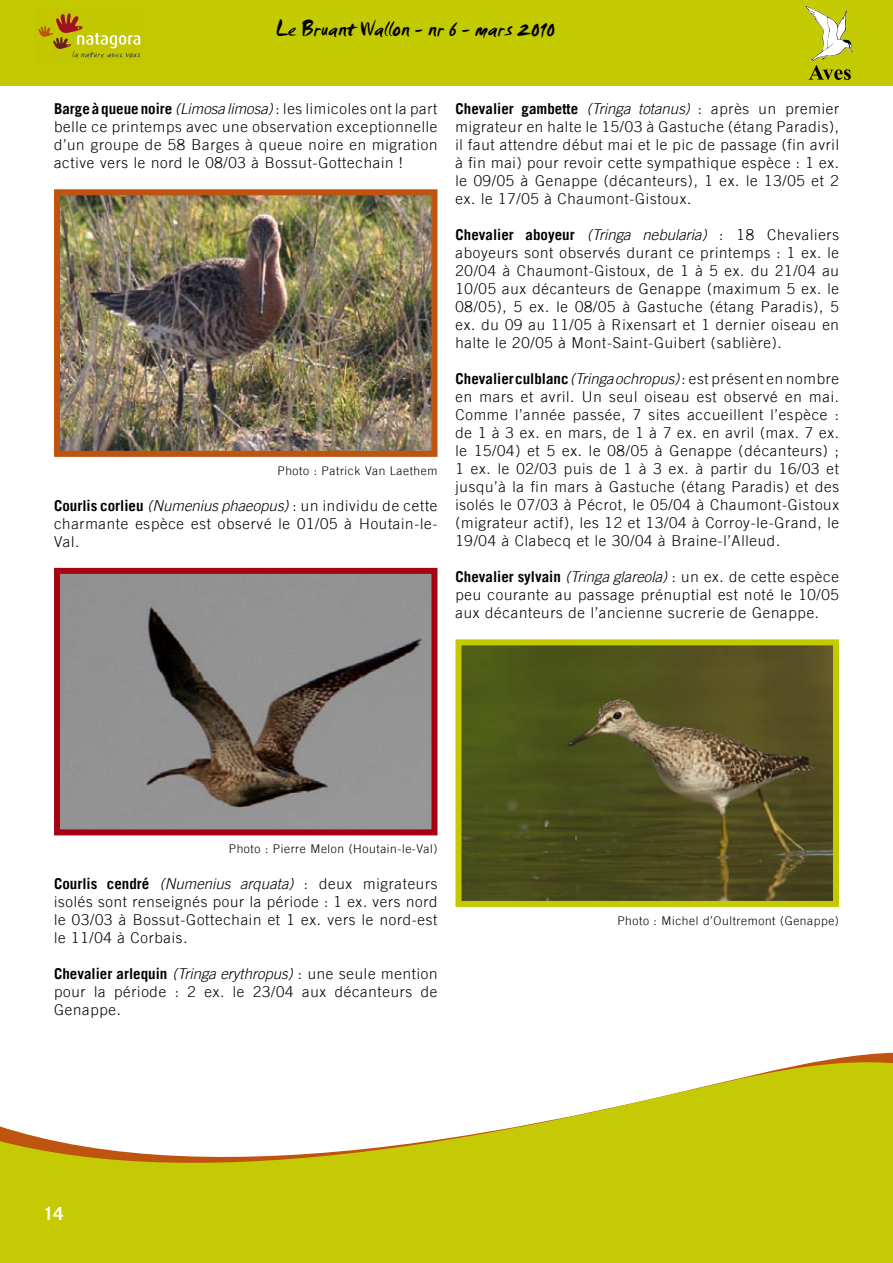
<style>
.page{position:relative;width:893px;height:1263px;background:#fff}
.page>*{position:absolute;margin:0;border:0;box-sizing:border-box;transform-origin:0 0}
.t1{font:22.5px "Smudger Plain";color:#000}
.t2{font:700 18px "Trade Gothic";color:#fff}
.t3{font:300 15px/18px "Trade Gothic";letter-spacing:.05em;color:#000;text-align:justify}
.t4{font:300 12px "Trade Gothic";letter-spacing:.05em;color:#000}
.s1{font-weight:700}
.s2{font-style:italic}
</style>
<div class="page">
<div style="left:0;top:0;width:893px;height:85px;background:#c3ca00"></div>
<svg style="left:38px;top:13px;width:103px;height:45px"></svg>
<svg style="left:0;top:1059px;width:893px;height:116px"></svg>
<div style="left:0;top:1175px;width:893px;height:88px;background:#c6ca05"></div>
<svg style="left:805px;top:6px;width:48px;height:74px"></svg>
<img style="left:61px;top:196px;width:369px;height:254px">
<div style="left:54px;top:189px;width:383px;height:268px;border:6px solid #be540f"></div>
<img style="left:61px;top:575px;width:369px;height:253px">
<div style="left:54px;top:568px;width:383px;height:267px;border:6px solid #a50216"></div>
<img style="left:462px;top:646px;width:370px;height:254px">
<div style="left:455px;top:639px;width:384px;height:268px;border:6px solid #c3ca00"></div>
<h1 class="t1" style="left:276px;top:15px;width:281px">Le Bruant Wallon - nr 6 - mars 2010</h1>
<p class="t3" style="left:54px;top:100px;width:385px"><span class="s1">Barge à queue noire</span> <span class="s2">(Limosa limosa)</span> : les limicoles ont la part belle ce printemps avec une observation exceptionnelle d’un groupe de 58 Barges à queue noire en migration active vers le nord le 08/03 à Bossut-Gottechain !</p>
<p class="t4" style="left:277px;top:463px;width:162px">Photo : Patrick Van Laethem</p>
<p class="t3" style="left:54px;top:496px;width:385px"><span class="s1">Courlis corlieu</span> <span class="s2">(Numenius phaeopus)</span> : un individu de cette charmante espèce est observé le 01/05 à Houtain-le-Val.</p>
<p class="t3" style="left:455px;top:100px;width:385px"><span class="s1">Chevalier gambette</span> <span class="s2">(Tringa totanus)</span> : après un premier migrateur en halte le 15/03 à Gastuche (étang Paradis), il faut attendre début mai et le pic de passage (fin avril à fin mai) pour revoir cette sympathique espèce : 1 ex. le 09/05 à Genappe (décanteurs), 1 ex. le 13/05 et 2 ex. le 17/05 à Chaumont-Gistoux.</p>
<p class="t3" style="left:455px;top:226px;width:385px"><span class="s1">Chevalier aboyeur</span> <span class="s2">(Tringa nebularia)</span> : 18 Chevaliers aboyeurs sont observés durant ce printemps : 1 ex. le 20/04 à Chaumont-Gistoux, de 1 à 5 ex. du 21/04 au 10/05 aux décanteurs de Genappe (maximum 5 ex. le 08/05), 5 ex. le 08/05 à Gastuche (étang Paradis), 5 ex. du 09 au 11/05 à Rixensart et 1 dernier oiseau en halte le 20/05 à Mont-Saint-Guibert (sablière).</p>
<p class="t3" style="left:455px;top:370px;width:385px"><span class="s1">Chevalier culblanc</span> <span class="s2">(Tringa ochropus)</span> : est présent en nombre en mars et avril. Un seul oiseau est observé en mai.<br>Comme l’année passée, 7 sites accueillent l’espèce : de 1 à 3 ex. en mars, de 1 à 7 ex. en avril (max. 7 ex. le 15/04) et 5 ex. le 08/05 à Genappe (décanteurs) ; 1 ex. le 02/03 puis de 1 à 3 ex. à partir du 16/03 et jusqu’à la fin mars à Gastuche (étang Paradis) et des isolés le 07/03 à Pécrot, le 05/04 à Chaumont-Gistoux (migrateur actif), les 12 et 13/04 à Corroy-le-Grand, le 19/04 à Clabecq et le 30/04 à Braine-l’Alleud.</p>
<p class="t3" style="left:455px;top:568px;width:385px"><span class="s1">Chevalier sylvain</span> <span class="s2">(Tringa glareola)</span> : un ex. de cette espèce peu courante au passage prénuptial est noté le 10/05 aux décanteurs de l’ancienne sucrerie de Genappe.</p>
<p class="t4" style="left:229px;top:842px;width:210px">Photo : Pierre Melon (Houtain-le-Val)</p>
<p class="t3" style="left:54px;top:875px;width:385px"><span class="s1">Courlis cendré</span> <span class="s2">(Numenius arquata)</span> : deux migrateurs isolés sont renseignés pour la période : 1 ex. vers nord le 03/03 à Bossut-Gottechain et 1 ex. vers le nord-est le 11/04 à Corbais.</p>
<p class="t3" style="left:54px;top:965px;width:385px"><span class="s1">Chevalier arlequin</span> <span class="s2">(Tringa erythropus)</span> : une seule mention pour la période : 2 ex. le 23/04 aux décanteurs de Genappe.</p>
<p class="t2" style="left:44px;top:1202px;width:22px">14</p>
<p class="t4" style="left:617px;top:913px;width:223px">Photo : Michel d’Oultremont (Genappe)</p>
</div>
